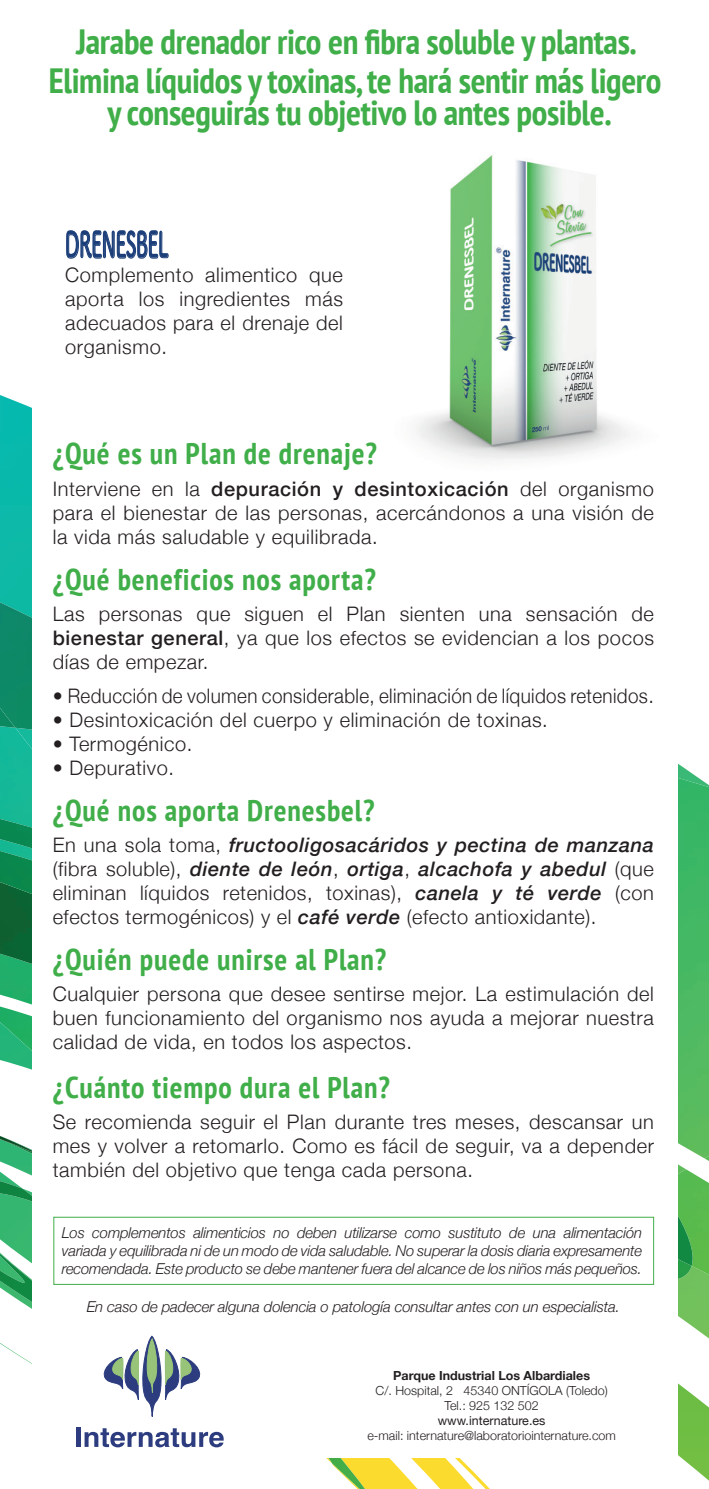
<style>
.page{position:relative;width:709px;height:1489px;background:#fff}
.page>*{position:absolute;margin:0;border:0;box-sizing:border-box;transform-origin:0 0}
.t1{font:700 condensed 35px/39.2px "PT Sans";letter-spacing:-.01em;color:#40ae49;text-align:center}
.t2{font:700 35px "Tsuku A Rd Gothic";color:#1c3f7a;scale:.5 1}
.t3{font:700 condensed 30px "PT Sans";letter-spacing:.03em;color:#40ae49}
.t4{font:300 20px/24px "Helvetica Neue";letter-spacing:.03em;color:#231f20;text-align:justify}
.t5{font:italic 300 15px/18px "Helvetica Neue";letter-spacing:-.01em;color:#231f20;text-align:justify}
.t6{font:300 12.5px/15px "Helvetica Neue";color:#231f20;text-align:center}
.t7{font:700 12.5px "Helvetica Neue";color:#231f20}
.t8{font:12.5px "Helvetica Neue";color:#231f20}
.s1{font-weight:500}
.s2{font-weight:500;font-style:italic}
</style>
<div class="page">
<img style="left:678px;top:1274px;width:31px;height:206px">
<img style="left:0;top:953px;width:32px;height:68px">
<div style="left:0;top:888px;width:32px;height:65px;background:#0f6132"></div>
<img style="left:0;top:395px;width:32px;height:493px">
<img style="left:0;top:602px;width:32px;height:134px">
<img style="left:678px;top:763px;width:31px;height:317px">
<svg style="left:678px;top:1080px;width:31px;height:89px"></svg>
<img style="left:678px;top:1169px;width:31px;height:105px">
<img style="left:678px;top:1185px;width:17px;height:80px">
<img style="left:0;top:1021px;width:32px;height:49px">
<img style="left:3px;top:1165px;width:29px;height:87px">
<img style="left:12px;top:1165px;width:20px;height:12px">
<img style="left:0;top:1136px;width:32px;height:29px">
<img style="left:0;top:1253px;width:32px;height:56px">
<img style="left:0;top:1343px;width:31px;height:20px">
<svg style="left:76px;top:1335px;width:413px;height:153px"></svg>
<img style="left:416px;top:155px;width:215px;height:305px">
<div style="left:53px;top:1216px;width:601px;height:68px;background:#fff;border:1px solid #40ae49"></div>
<svg style="left:66px;top:230px;width:103px;height:29px"></svg>
<h1 class="t1" style="left:49px;top:21px;width:614px">Jarabe drenador rico en fibra soluble y plantas.<br>Elimina líquidos y toxinas, te hará sentir más ligero</h1>
<h1 class="t1" style="left:107px;top:92px;width:505px">y conseguirás tu objetivo lo antes posible.</h1>
<h1 class="t2" style="left:65px;top:217px;width:208px">DRENESBEL</h1>
<p class="t4" style="left:65px;top:261px;width:279px">Complemento alimentico que aporta los ingredientes más adecuados para el drenaje del organismo.</p>
<h2 class="t3" style="left:53px;top:434px;width:326px">¿Qué es un Plan de drenaje?</h2>
<p class="t4" style="left:53px;top:475px;width:603px">Interviene en la <span class="s1">depuración y desintoxicación</span> del organismo para el bienestar de las personas, acercándonos a una visión de la vida más saludable y equilibrada.</p>
<h2 class="t3" style="left:53px;top:559px;width:325px">¿Qué beneficios nos aporta?</h2>
<p class="t4" style="left:53px;top:600px;width:603px">Las personas que siguen el Plan sienten una sensación de <span class="s1">bienestar general</span>, ya que los efectos se evidencian a los pocos días de empezar.</p>
<p class="t4" style="left:53px;top:682px;width:602px">• Reducción de volumen considerable, eliminación de líquidos retenidos.</p>
<p class="t4" style="left:53px;top:706px;width:496px">• Desintoxicación del cuerpo y eliminación de toxinas.</p>
<p class="t4" style="left:53px;top:730px;width:141px">• Termogénico.</p>
<p class="t4" style="left:53px;top:754px;width:123px">• Depurativo.</p>
<h2 class="t3" style="left:53px;top:790px;width:323px">¿Qué nos aporta Drenesbel?</h2>
<p class="t4" style="left:53px;top:831px;width:602px">En una sola toma, <span class="s2">fructooligosacáridos y pectina de manzana </span>(fibra soluble), <span class="s2">diente de león</span>, <span class="s2">ortiga</span>, <span class="s2">alcachofa y abedul</span> (que eliminan líquidos retenidos, toxinas), <span class="s2">canela y té verde</span> (con efectos termogénicos) y el <span class="s2">café verde</span> (efecto antioxidante).</p>
<h2 class="t3" style="left:53px;top:939px;width:335px">¿Quién puede unirse al Plan?</h2>
<p class="t4" style="left:53px;top:980px;width:603px">Cualquier persona que desee sentirse mejor. La estimulación del buen funcionamiento del organismo nos ayuda a mejorar nuestra calidad de vida, en todos los aspectos.</p>
<h2 class="t3" style="left:53px;top:1067px;width:339px">¿Cuánto tiempo dura el Plan?</h2>
<p class="t4" style="left:53px;top:1108px;width:603px">Se recomienda seguir el Plan durante tres meses, descansar un mes y volver a retomarlo. Como es fácil de seguir, va a depender también del objetivo que tenga cada persona.</p>
<p class="t5" style="left:62px;top:1222px;width:582px">Los complementos alimenticios no deben utilizarse como sustituto de una alimentación variada y equilibrada ni de un modo de vida saludable. No superar la dosis diaria expresamente recomendada. Este producto se debe mantener fuera del alcance de los niños más pequeños.</p>
<p class="t5" style="left:87px;top:1296px;width:534px">En caso de padecer alguna dolencia o patología consultar antes con un especialista.</p>
<p class="t7" style="left:393px;top:1365px;width:198px">Parque Industrial Los Albardiales</p>
<p class="t6" style="left:375px;top:1382px;width:234px">C/. Hospital, 2 45340 ONTÍGOLA (Toledo)<br>Tel.: 925 132 502</p>
<p class="t8" style="left:438px;top:1411px;width:109px">www.internature.es</p>
<p class="t6" style="left:367px;top:1427px;width:250px">e-mail: internature@laboratoriointernature.com</p>
</div>
